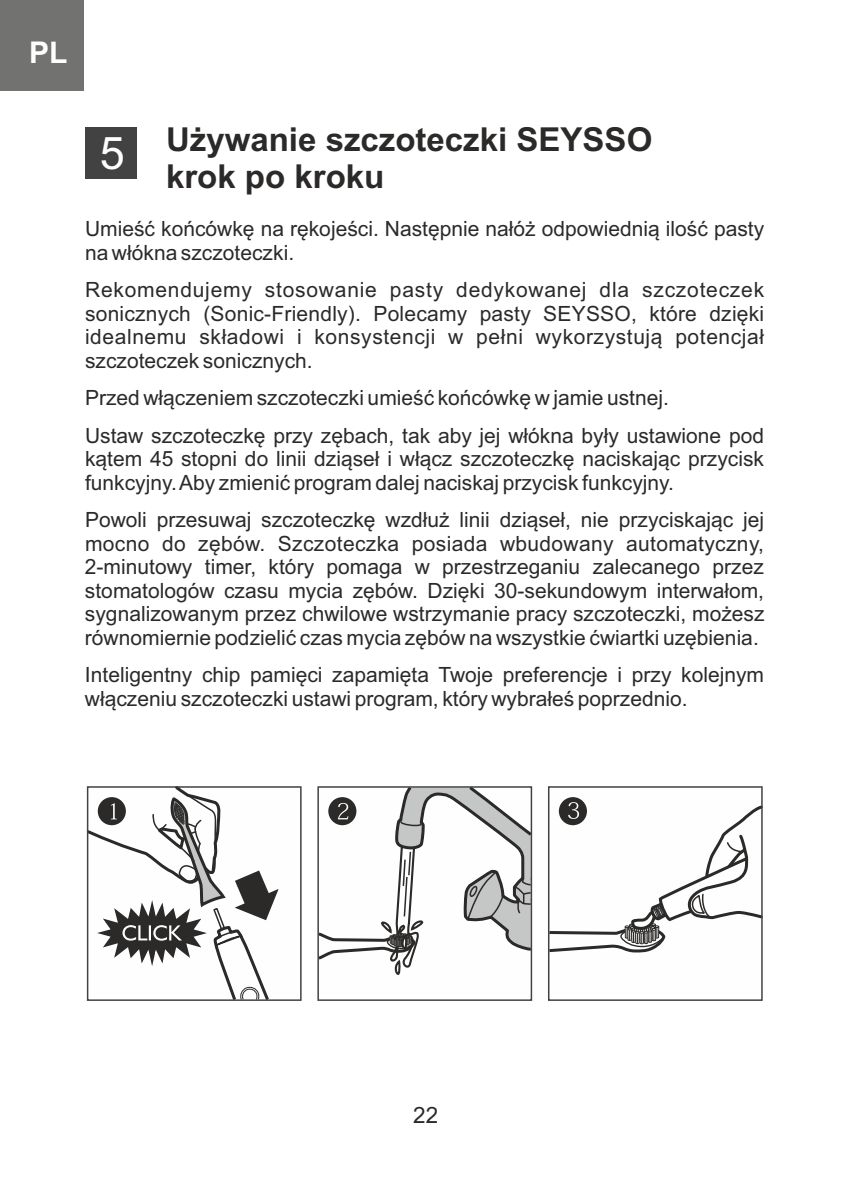
<style>
.page{position:relative;width:851px;height:1191px;background:#fff}
.page>*{position:absolute;margin:0;border:0;box-sizing:border-box;transform-origin:0 0}
.t1{font:700 33px/36.9px "Arial";color:#2b2a29}
.t2{font:700 30px "Arial";color:#fefefe}
.t3{font:22.5px "Arial";color:#2b2a29}
.t4{font:21px/23.4px "Arial";color:#2b2a29}
.s1{font-weight:400;font-size:45px;color:#fefefe}
</style>
<div class="page">
<div style="left:85px;top:127px;width:51px;height:51px;background:#434242"></div>
<svg style="left:86px;top:786px;width:216px;height:215px"></svg>
<svg style="left:317px;top:786px;width:216px;height:215px"></svg>
<svg style="left:548px;top:786px;width:215px;height:215px"></svg>
<div style="left:0;top:0;width:84px;height:91px;background:#727271"></div>
<h2 class="t2" style="left:29px;top:41px;width:40px">PL</h2>
<h1 class="t1" style="left:166px;top:124px;width:488px;text-indent:-66px"><span class="s1">5</span> Używanie szczoteczki SEYSSO krok po kroku</h1>
<p class="t4" style="left:85px;top:219px;width:680px">Umieść końcówkę na rękojeści. Następnie nałóż odpowiednią ilość pasty na włókna szczoteczki.</p>
<p class="t4" style="left:85px;top:280px;width:680px;text-align:justify">Rekomendujemy stosowanie pasty dedykowanej dla szczoteczek sonicznych (Sonic-Friendly). Polecamy pasty SEYSSO, które dzięki idealnemu składowi i konsystencji w pełni wykorzystują potencjał szczoteczek sonicznych.</p>
<p class="t4" style="left:85px;top:381px;width:680px;line-height:37.5px">Przed włączeniem szczoteczki umieść końcówkę w jamie ustnej.<br>Ustaw szczoteczkę przy zębach, tak aby jej włókna były ustawione pod</p>
<p class="t4" style="left:85px;top:449px;width:680px">kątem 45 stopni do linii dziąseł i włącz szczoteczkę naciskając przycisk funkcyjny. Aby zmienić program dalej naciskaj przycisk funkcyjny.</p>
<p class="t4" style="left:85px;top:510px;width:681px;text-align:justify">Powoli przesuwaj szczoteczkę wzdłuż linii dziąseł, nie przyciskając jej mocno do zębów. Szczoteczka posiada wbudowany automatyczny, 2-minutowy timer, który pomaga w przestrzeganiu zalecanego przez stomatologów czasu mycia zębów. Dzięki 30-sekundowym interwałom, sygnalizowanym przez chwilowe wstrzymanie pracy szczoteczki, możesz równomiernie podzielić czas mycia zębów na wszystkie ćwiartki uzębienia.</p>
<p class="t4" style="left:85px;top:665px;width:680px">Inteligentny chip pamięci zapamięta Twoje preferencje i przy kolejnym włączeniu szczoteczki ustawi program, który wybrałeś poprzednio.</p>
<p class="t3" style="left:413px;top:1106px;width:27px">22</p>
</div>
